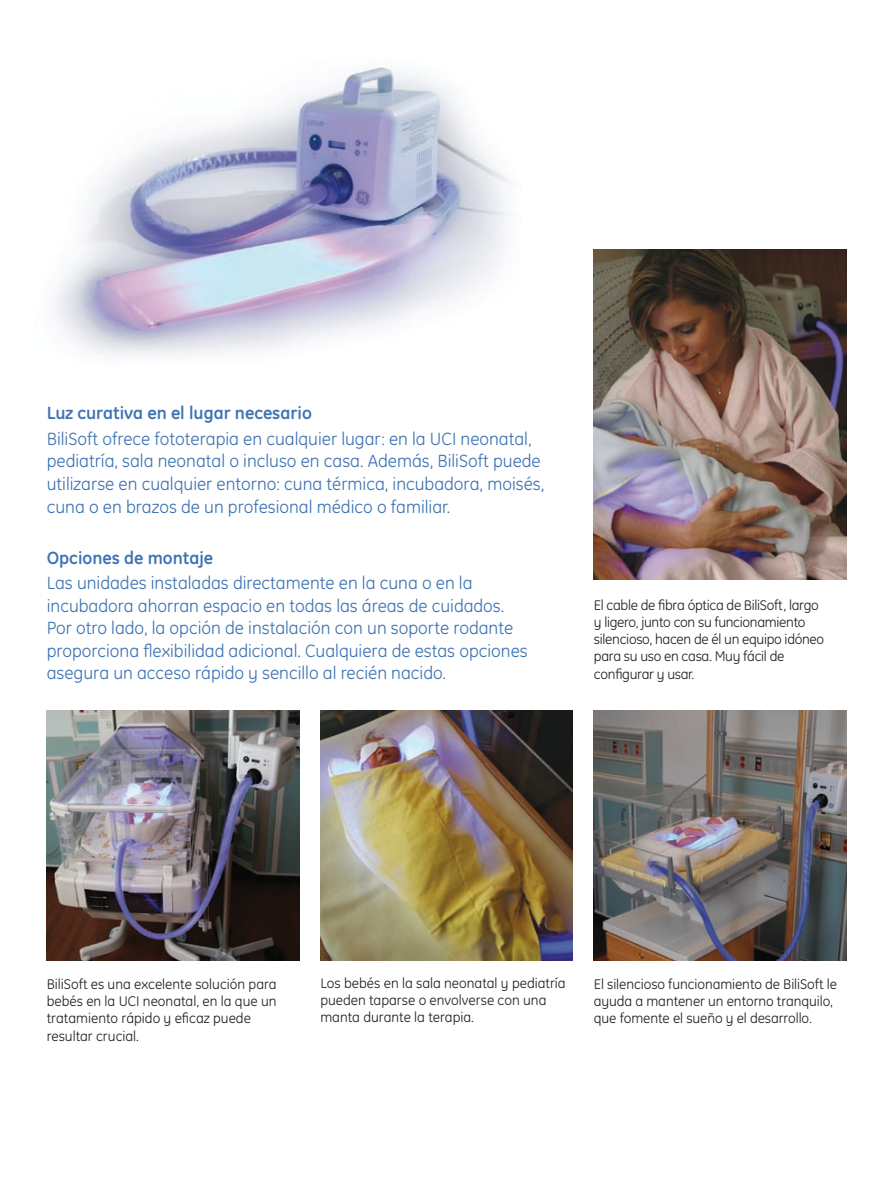
<style>
.page{position:relative;width:893px;height:1191px;background:#fff}
.page>*{position:absolute;margin:0;border:0;box-sizing:border-box;transform-origin:0 0}
.t1{font:18px/22.5px "GE Inspira";color:#3d73b3}
.t2{font:700 18px "GE Inspira";color:#3d73b3}
.t3{font:14.25px/17.2px "GE Inspira";letter-spacing:-.005em;color:#231f20}
</style>
<div class="page">
<img style="left:594px;top:711px;width:252px;height:249px">
<img style="left:320px;top:711px;width:253px;height:249px">
<img style="left:54px;top:67px;width:458px;height:289px">
<img style="left:593px;top:249px;width:253px;height:330px">
<img style="left:47px;top:711px;width:252px;height:249px">
<p class="t2" style="left:47px;top:402px;width:267px">Luz curativa en el lugar necesario</p>
<p class="t1" style="left:47px;top:427px;width:499px">BiliSoft ofrece fototerapia en cualquier lugar: en la UCI neonatal, pediatría, sala neonatal o incluso en casa. Además, BiliSoft puede utilizarse en cualquier entorno: cuna térmica, incubadora, moisés, cuna o en brazos de un profesional médico o familiar.</p>
<p class="t2" style="left:47px;top:546px;width:168px">Opciones de montaje</p>
<p class="t1" style="left:47px;top:571px;width:482px">Las unidades instaladas directamente en la cuna o en la incubadora ahorran espacio en todas las áreas de cuidados.<br>Por otro lado, la opción de instalación con un soporte rodante proporciona flexibilidad adicional. Cualquiera de estas opciones asegura un acceso rápido y sencillo al recién nacido.</p>
<p class="t3" style="left:594px;top:596px;width:232px">El cable de fibra óptica de BiliSoft, largo y ligero, junto con su funcionamiento silencioso, hacen de él un equipo idóneo para su uso en casa. Muy fácil de configurar y usar.</p>
<p class="t3" style="left:47px;top:975px;width:231px">BiliSoft es una excelente solución para bebés en la UCI neonatal, en la que un tratamiento rápido y eficaz puede resultar crucial.</p>
<p class="t3" style="left:320px;top:974px;width:247px">Los bebés en la sala neonatal y pediatría pueden taparse o envolverse con una manta durante la terapia.</p>
<p class="t3" style="left:594px;top:975px;width:244px">El silencioso funcionamiento de BiliSoft le ayuda a mantener un entorno tranquilo, que fomente el sueño y el desarrollo.</p>
</div>
